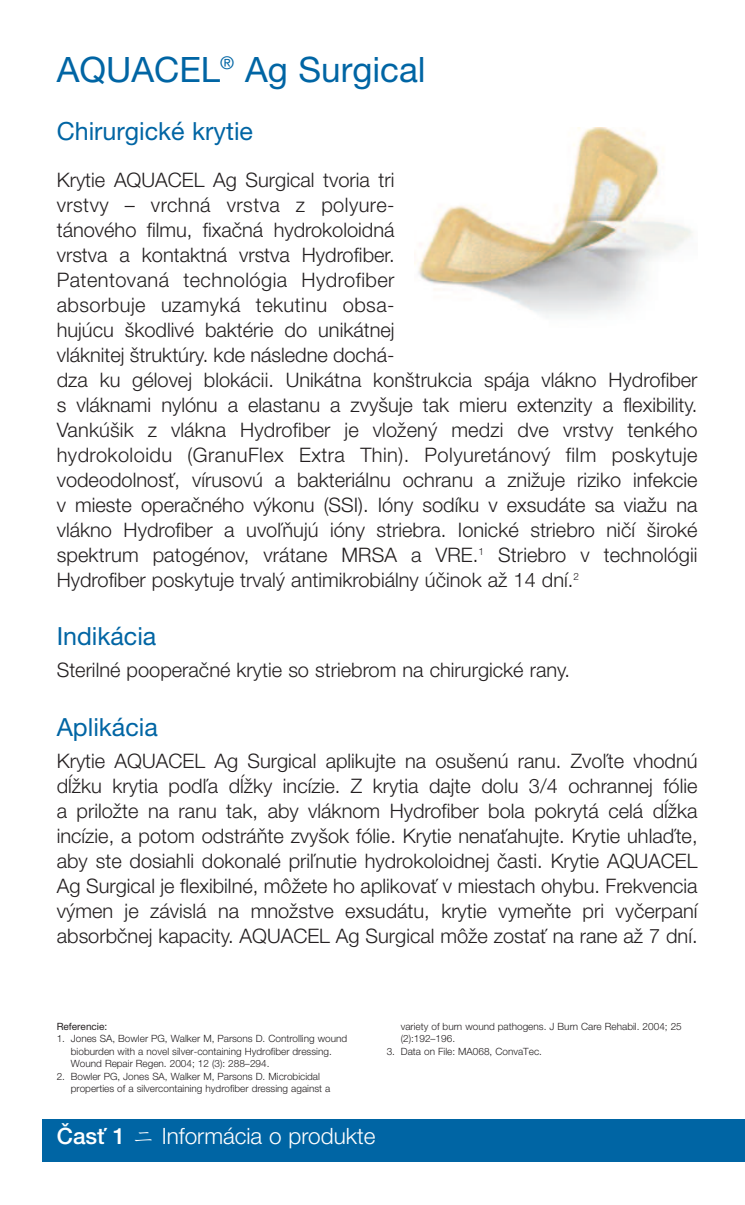
<style>
.page{position:relative;width:745px;height:1205px;background:#fff}
.page>*{position:absolute;margin:0;border:0;box-sizing:border-box;transform-origin:0 0}
.t1{font:35px "Helvetica Neue LT Pro";color:#0065a4}
.t2{font:25px "Helvetica Neue LT Pro";color:#0065a4}
.t3{font:300 22.5px "Helvetica Neue LT Pro";color:#fff}
.t4{font:500 22.5px "Helvetica Neue LT Pro";color:#fff}
.t5{font:300 20px/25px "Helvetica Neue LT Pro";color:#231f20}
.t6{font:300 10px/12.5px "Helvetica Neue LT Pro";color:#231f20}
.t7{font:10px "Helvetica Neue LT Pro";color:#231f20}
</style>
<div class="page">
<img style="left:414px;top:128px;width:278px;height:189px">
<div style="left:42px;top:1119px;width:702px;height:42px;background:#0065a4"></div>
<h1 class="t1" style="left:57px;top:57px;width:370px">AQUACEL<sup>®</sup> Ag Surgical</h1>
<p class="t2" style="left:57px;top:123px;width:198px">Chirurgické krytie</p>
<p class="t5" style="left:57px;top:169px;width:642px">Krytie AQUACEL Ag Surgical tvoria tri<br>vrstvy – vrchná vrstva z polyure-<br>tánového filmu, fixačná hydrokoloidná<br>vrstva a kontaktná vrstva Hydrofiber.<br>Patentovaná technológia Hydrofiber<br>absorbuje uzamyká tekutinu obsa-<br>hujúcu škodlivé baktérie do unikátnej<br>vláknitej štruktúry. kde následne dochá-<br>dza ku gélovej blokácii. Unikátna konštrukcia spája vlákno Hydrofiber s vláknami nylónu a elastanu a zvyšuje tak mieru extenzity a flexibility.<br>Vankúšik z vlákna Hydrofiber je vložený medzi dve vrstvy tenkého hydrokoloidu (granuFlex Extra Thin). Polyuretánový film poskytuje vodeodolnosť, vírusovú a bakteriálnu ochranu a znižuje riziko infekcie v mieste operačného výkonu (SSi). ióny sodíku v exsudáte sa viažu na vlákno Hydrofiber a uvoľňujú ióny striebra. ionické striebro ničí široké spektrum patogénov, vrátane mRSA a VRE.<sup>1</sup> Striebro v technológii Hydrofiber poskytuje trvalý antimikrobiálny účinok až 14 dní.<sup>2</sup></p>
<p class="t2" style="left:57px;top:627px;width:101px">Indikácia</p>
<p class="t5" style="left:57px;top:659px;width:514px">Sterilné pooperačné krytie so striebrom na chirurgické rany.</p>
<p class="t2" style="left:57px;top:718px;width:102px">Aplikácia</p>
<p class="t5" style="left:57px;top:750px;width:642px;text-align:justify">Krytie AQUACEL Ag Surgical aplikujte na osušenú ranu. Zvoľte vhodnú dĺžku krytia podľa dĺžky incízie. Z krytia dajte dolu 3/4 ochrannej fólie a priložte na ranu tak, aby vláknom Hydrofiber bola pokrytá celá dĺžka incízie, a potom odstráňte zvyšok fólie. Krytie nenaťahujte. Krytie uhlaďte, aby ste dosiahli dokonalé priľnutie hydrokoloidnej časti. Krytie AQUACEL Ag Surgical je flexibilné, môžete ho aplikovať v miestach ohybu. Frekvencia výmen je závislá na množstve exsudátu, krytie vymeňte pri vyčerpaní absorbčnej kapacity. AQUACEL Ag Surgical môže zostať na rane až 7 dní.</p>
<p class="t7" style="left:57px;top:1023px;width:52px">Referencie:</p>
<p class="t6" style="left:71px;top:1033px;width:278px;text-indent:-14px">1. jones SA, bowler Pg, Walker m, Parsons D. Controlling wound bioburden with a novel silver-containing Hydrofiber dressing.<br>Wound Repair Regen. 2004; 12 (3): 288–294.</p>
<p class="t6" style="left:71px;top:1071px;width:261px;text-indent:-14px">2. bowler Pg, jones SA, Walker m, Parsons D. microbicidal properties of a silvercontaining hydrofiber dressing against a</p>
<p class="t4" style="left:57px;top:1128px;width:70px">Časť 1</p>
<p class="t3" style="left:162px;top:1128px;width:215px">informácia o produkte</p>
<p class="t6" style="left:400px;top:1021px;width:282px">variety of burn wound pathogens. j burn Care Rehabil. 2004; 25 (2):192–196.</p>
<p class="t6" style="left:386px;top:1046px;width:157px">3. Data on File: mA068, ConvaTec.</p>
</div>
